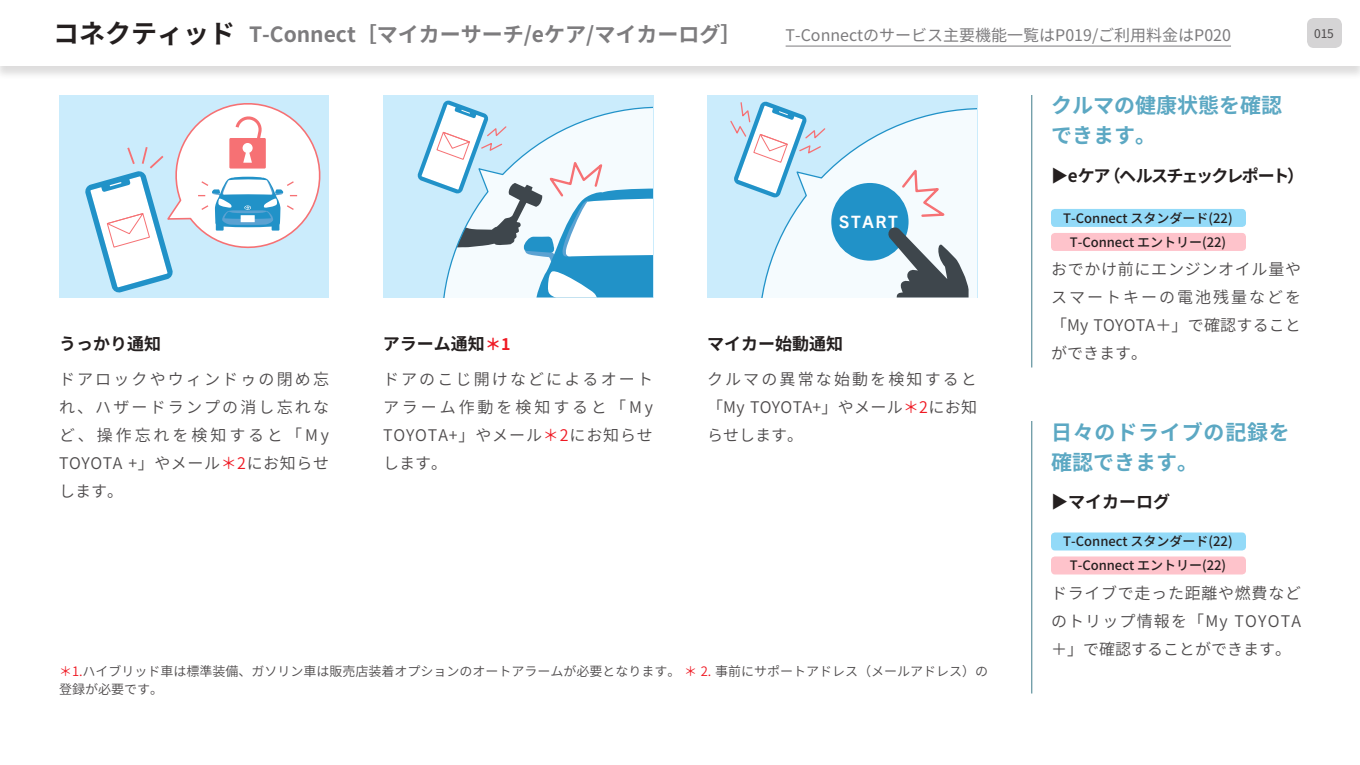
<style>
.page{position:relative;width:1360px;height:765px;background:#fff}
.page>*{position:absolute;margin:0;border:0;box-sizing:border-box;transform-origin:0 0}
.t1{font:700 21px "Noto Sans CJ Kjp";color:#7d7c7e}
.t2{font:700 21px/30px "Noto Sans CJ Kjp";letter-spacing:.04em;color:#5ca8c3}
.t3{font:700 21px/30px "Noto Sans CJ Kjp";color:#5ca8c3}
.t4{font:700 17px "Noto Sans CJ Kjp";color:#241f1f}
.t5{font:700 17px "Noto Sans CJ Kjp";letter-spacing:-.09em;color:#241f1f}
.t6{font:600 16px/28px "Noto Sans CJ Kjp";letter-spacing:.055em;color:#4e4b4c;text-align:justify}
.t7{font:16px "Noto Sans CJ Kjp";color:#7d7c7e}
.t8{font:15.7px "Rodin Pro B";letter-spacing:.1em;color:#fff}
.t9{font:600 13px/18px "Noto Sans CJ Kjp";color:#4e4b4c}
.t10{font:500 13px/24px "Noto Sans CJ Kjp";color:#241f1f;text-align:center}
.t11{font:12px "Noto Sans CJ Kjp";color:#4e4b4c}
.s1{font-size:26px;color:#241f1f}
.s2{font-size:16px;color:#ef1923}
.s3{color:#ef1923}
</style>
<div class="page">
<hr style="left:1031px;top:95px;width:1px;height:273px;background:#75a0aa">
<hr style="left:1031px;top:421px;width:1px;height:273px;background:#75a0aa">
<div style="left:59px;top:95px;width:270px;height:203px;background:#cbecfc"></div>
<svg style="left:85px;top:103px;width:236px;height:190px"></svg>
<div style="left:383px;top:95px;width:270px;height:202px;background:#cbecfc"></div>
<svg style="left:417px;top:100px;width:236px;height:198px"></svg>
<div style="left:707px;top:95px;width:270px;height:203px;background:#cbecfc"></div>
<svg style="left:761px;top:108px;width:216px;height:190px;background:#c0d9e6"></svg>
<svg style="left:730px;top:101px;width:97px;height:97px"></svg>
<svg style="left:900px;top:164px;width:51px;height:54px;background:#ece8ed"></svg>
<div style="left:1051px;top:209px;width:195px;height:18px;background:#93daf8;border-radius:4px"></div>
<div style="left:1051px;top:233px;width:195px;height:18px;background:#fec3cb;border-radius:4px"></div>
<div style="left:1051px;top:532px;width:195px;height:18px;background:#93daf8;border-radius:4px"></div>
<div style="left:1051px;top:556px;width:195px;height:18px;background:#fec3cb;border-radius:4px"></div>
<div style="left:0;top:0;width:1360px;height:80px;background:#241f1f;opacity:.15"></div>
<div style="left:0;top:0;width:1360px;height:66px;background:#fff"></div>
<div style="left:1307px;top:18px;width:35px;height:30px;background:#d5d4d5;border-radius:7px"></div>
<hr style="left:786px;top:46px;width:445px;height:1px;background:#7d7c7e">
<h1 class="t1" style="left:53px;top:23px;width:690px"><span class="s1">コネクティッド</span> T-Connect［マイカーサーチ/eケア/マイカーログ］</h1>
<p class="t7" style="left:786px;top:26px;width:447px">T-Connectのサービス主要機能一覧はP019/ご利用料金はP020</p>
<p class="t11" style="left:1314px;top:26px;width:21px">015</p>
<h1 class="t3" style="left:1051px;top:91px;width:232px">クルマの健康状態を確認できます。</h1>
<p class="t8" style="left:839px;top:211px;width:61px">START</p>
<p class="t4" style="left:59px;top:334px;width:103px">うっかり通知</p>
<p class="t4" style="left:383px;top:334px;width:129px">アラーム通知<span class="s2">＊1</span></p>
<p class="t4" style="left:707px;top:334px;width:137px">マイカー始動通知</p>
<p class="t6" style="left:707px;top:366px;width:272px">クルマの異常な始動を検知すると「My TOYOTA+」やメール<span class="s3">＊2</span>にお知らせします。</p>
<p class="t6" style="left:59px;top:366px;width:272px">ドアロックやウィンドゥの閉め忘れ、ハザードランプの消し忘れなど、操作忘れを検知すると「My TOYOTA +」やメール<span class="s3">＊2</span>にお知らせします。</p>
<p class="t6" style="left:383px;top:366px;width:272px">ドアのこじ開けなどによるオートアラーム作動を検知すると「My TOYOTA+」やメール<span class="s3">＊2</span>にお知らせします。</p>
<p class="t9" style="left:59px;top:662px;width:931px"><span class="s3">＊1.</span>ハイブリッド車は標準装備、ガソリン車は販売店装着オプションのオートアラームが必要となります。 <span class="s3">＊ 2.</span> 事前にサポートアドレス（メールアドレス）の登録が必要です。</p>
<p class="t5" style="left:1051px;top:166px;width:255px">▶eケア（ヘルスチェックレポート）</p>
<p class="t10" style="left:1063px;top:206px;width:171px">T-Connect スタンダード(22)<br>T-Connect エントリー(22)</p>
<p class="t6" style="left:1051px;top:255px;width:252px">おでかけ前にエンジンオイル量やスマートキーの電池残量などを「My TOYOTA＋」で確認することができます。</p>
<h1 class="t2" style="left:1051px;top:417px;width:240px">日々のドライブの記録を確認できます。</h1>
<p class="t4" style="left:1051px;top:492px;width:120px">▶マイカーログ</p>
<p class="t10" style="left:1063px;top:530px;width:171px">T-Connect スタンダード(22)<br>T-Connect エントリー(22)</p>
<p class="t6" style="left:1051px;top:579px;width:252px">ドライブで走った距離や燃費などのトリップ情報を「My TOYOTA＋」で確認することができます。</p>
</div>
